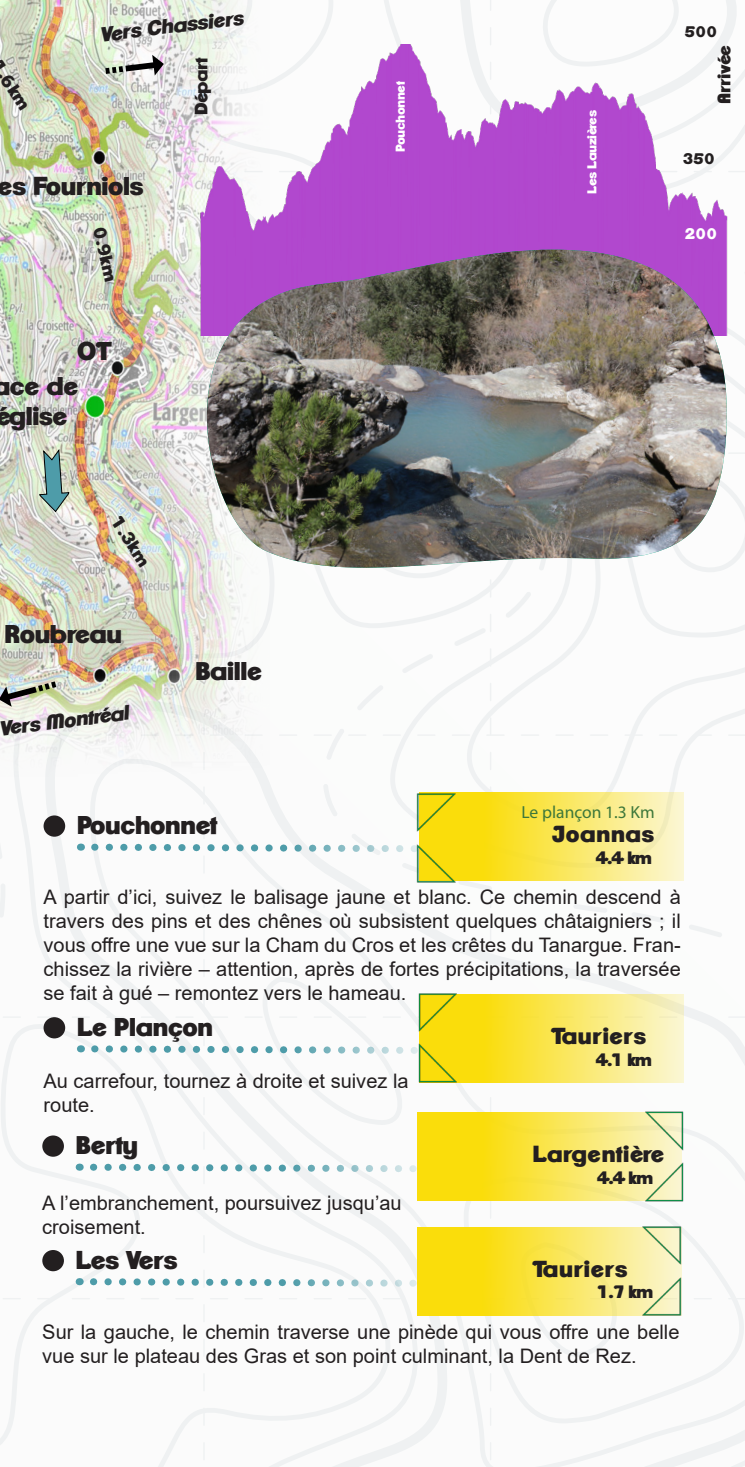
<style>
.page{position:relative;width:745px;height:1467px;background:#fff}
.page>*{position:absolute;margin:0;border:0;box-sizing:border-box;transform-origin:0 0}
.t1{font:800 25px/30px "Clemente P Daq";letter-spacing:-.04em;color:#231f20}
.t2{font:800 22.5px "Clemente P Daq";color:#231f20}
.t3{font:20px/24px "Arial";color:#231f20}
.t4{font:italic 800 20px "Clemente P Daq";color:#231f20}
.t5{font:800 17.5px "Clemente P Daq";letter-spacing:-.04em;color:#231f20}
.t6{font:17.5px "Myriad Pro";color:#3d773a}
.t7{font:800 15px "Clemente P Daq";letter-spacing:-.04em;color:#231f20}
.t8{font:800 15px "Clemente P Daq";color:#fff}
.t9{font:800 12.5px "Clemente P Daq";letter-spacing:-.04em;color:#fff}
</style>
<div class="page">
<img style="left:0;top:0;width:744px;height:1467px">
<img style="left:405px;top:784px;width:59px;height:49px">
<img style="left:405px;top:833px;width:59px;height:59px">
<img style="left:407px;top:984px;width:58px;height:49px">
<img style="left:407px;top:1033px;width:58px;height:58px">
<img style="left:635px;top:1103px;width:59px;height:49px">
<img style="left:635px;top:1152px;width:59px;height:58px">
<img style="left:633px;top:1217px;width:59px;height:49px">
<img style="left:633px;top:1266px;width:59px;height:58px">
<p class="t5" style="left:12px;top:66px;width:45px;rotate:57deg">.6km</p>
<p class="t4" style="left:98px;top:23px;width:146px;rotate:-7deg">Vers Chassiers</p>
<p class="t5" style="left:190px;top:115px;width:59px;rotate:-90deg">Départ</p>
<p class="t1" style="left:-2px;top:171px;width:148px">es Fourniols</p>
<p class="t5" style="left:109px;top:225px;width:57px;rotate:77deg">0.9km</p>
<p class="t1" style="left:77px;top:336px;width:36px">OT</p>
<p class="t1" style="left:-7px;top:370px;width:87px">ace de église</p>
<p class="t9" style="left:392px;top:152px;width:72px;rotate:-90deg">Pouchonnet</p>
<p class="t9" style="left:584px;top:194px;width:85px;rotate:-90deg">Les Lauzières</p>
<p class="t7" style="left:684px;top:22px;width:34px">500</p>
<p class="t5" style="left:713px;top:104px;width:60px;rotate:-90deg">Arrivée</p>
<p class="t7" style="left:682px;top:149px;width:34px">350</p>
<p class="t8" style="left:684px;top:225px;width:34px">200</p>
<p class="t5" style="left:124px;top:512px;width:57px;rotate:57deg">1.3km</p>
<p class="t1" style="left:4px;top:618px;width:120px">Roubreau</p>
<p class="t4" style="left:-3px;top:716px;width:132px;rotate:-7deg">Vers Montréal</p>
<p class="t1" style="left:195px;top:656px;width:69px">Baille</p>
<p class="t6" style="left:521px;top:801px;width:135px">Le plançon 1.3 Km</p>
<p class="t1" style="left:77px;top:810px;width:142px">Pouchonnet</p>
<p class="t2" style="left:550px;top:820px;width:105px">Joannas</p>
<p class="t5" style="left:595px;top:847px;width:58px">4.4 km</p>
<p class="t3" style="left:44px;top:885px;width:638px;text-align:justify">A partir d’ici, suivez le balisage jaune et blanc. Ce chemin descend à travers des pins et des chênes où subsistent quelques châtaigniers ; il vous offre une vue sur la Cham du Cros et les crêtes du Tanargue. Fran&shy;chissez la rivière – attention, après de fortes précipitations, la traversée se fait à gué – remontez vers le hameau.</p>
<p class="t1" style="left:77px;top:1012px;width:138px">Le Plançon</p>
<p class="t2" style="left:550px;top:1022px;width:97px">Tauriers</p>
<p class="t5" style="left:595px;top:1049px;width:58px">4.1 km</p>
<p class="t3" style="left:44px;top:1069px;width:366px">Au carrefour, tournez à droite et suivez la route.</p>
<p class="t1" style="left:76px;top:1130px;width:64px">Berty</p>
<p class="t2" style="left:532px;top:1140px;width:134px">Largentière</p>
<p class="t5" style="left:596px;top:1167px;width:58px">4.4 km</p>
<p class="t3" style="left:42px;top:1191px;width:361px">A l’embranchement, poursuivez jusqu’au croisement.</p>
<p class="t1" style="left:76px;top:1244px;width:103px">Les Vers</p>
<p class="t2" style="left:532px;top:1255px;width:97px">Tauriers</p>
<p class="t5" style="left:596px;top:1281px;width:58px">1.7 km</p>
<p class="t3" style="left:42px;top:1319px;width:638px">Sur la gauche, le chemin traverse une pinède qui vous offre une belle vue sur le plateau des Gras et son point culminant, la Dent de Rez.</p>
</div>
